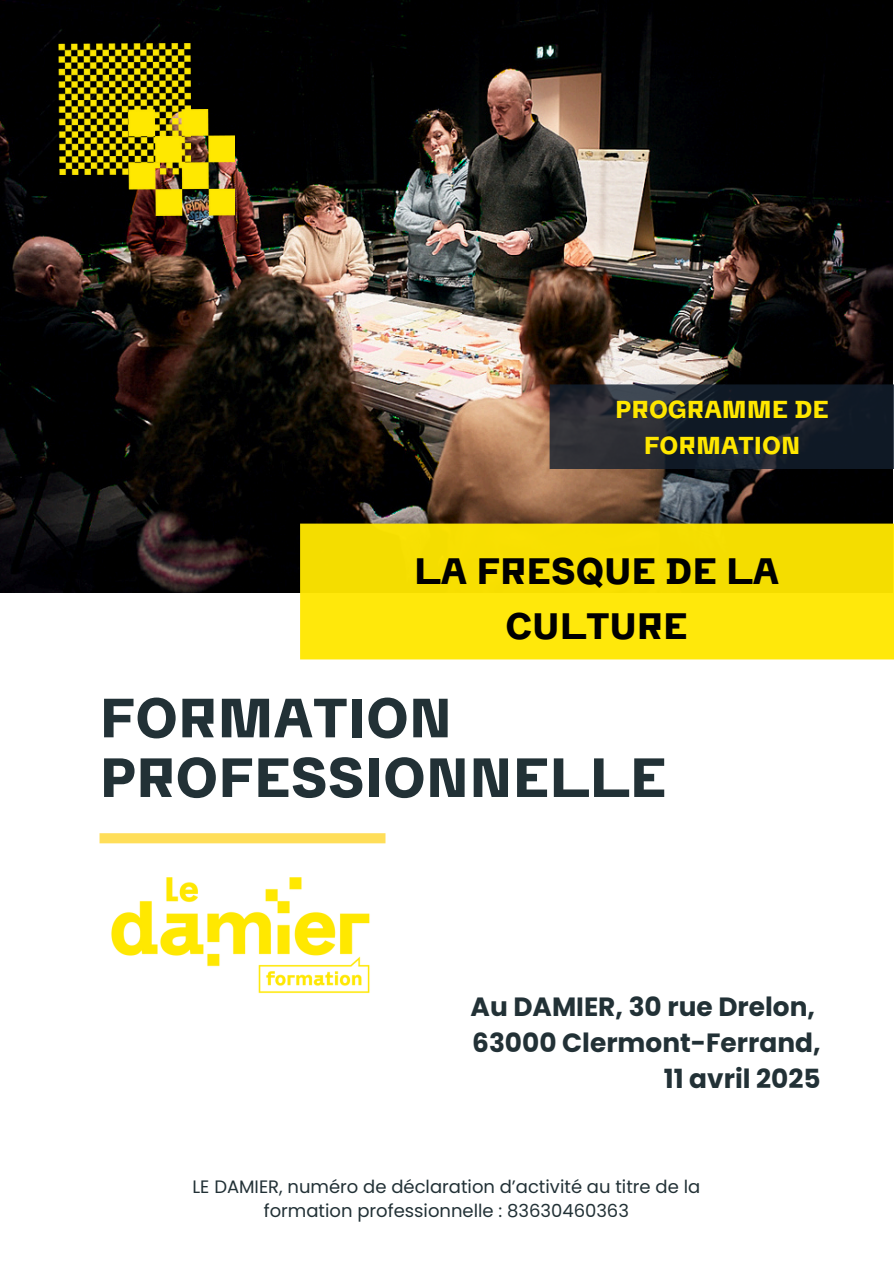
<style>
.page{position:relative;width:894px;height:1264px;background:#fff}
.page>*{position:absolute;margin:0;border:0;box-sizing:border-box;transform-origin:0 0}
.t1{font:700 54px/59.7px "CA Saygon";color:#223136}
.t2{font:700 36px/55.2px "CA Saygon";color:#000;text-align:center}
.t3{font:700 26.4px/36px "Poppins";color:#223136;text-align:right}
.t4{font:700 24px/36px "CA Saygon";color:#ffe700;text-align:center}
.t5{font:18px/23.7px "Poppins";color:#223136;text-align:center}
</style>
<div class="page">
<img style="left:0;top:0;width:892px;height:592px">
<img style="left:59px;top:44px;width:131px;height:131px">
<img style="left:128px;top:109px;width:106px;height:106px">
<svg style="left:549px;top:384px;width:344px;height:85px;background:#1c232d"></svg>
<div style="left:99px;top:833px;width:286px;height:10px;background:#ffde59"></div>
<img style="left:111px;top:877px;width:259px;height:117px">
<div style="left:300px;top:523px;width:593px;height:136px;background:#f9e003"></div>
<h3 class="t4" style="left:615px;top:391px;width:215px">PROGRAMME DE<br>FORMATION</h3>
<h2 class="t2" style="left:414px;top:542px;width:366px">LA FRESQUE DE LA<br>CULTURE</h2>
<h1 class="t1" style="left:99px;top:687px;width:568px">FORMATION<br>PROFESSIONNELLE</h1>
<h3 class="t3" style="left:470px;top:988px;width:351px">Au DAMIER, 30 rue Drelon,<br>63000 Clermont-Ferrand,<br>11 avril 2025</h3>
<p class="t5" style="left:192px;top:1175px;width:509px">LE DAMIER, numéro de déclaration d’activité au titre de la formation professionnelle : 83630460363</p>
</div>
